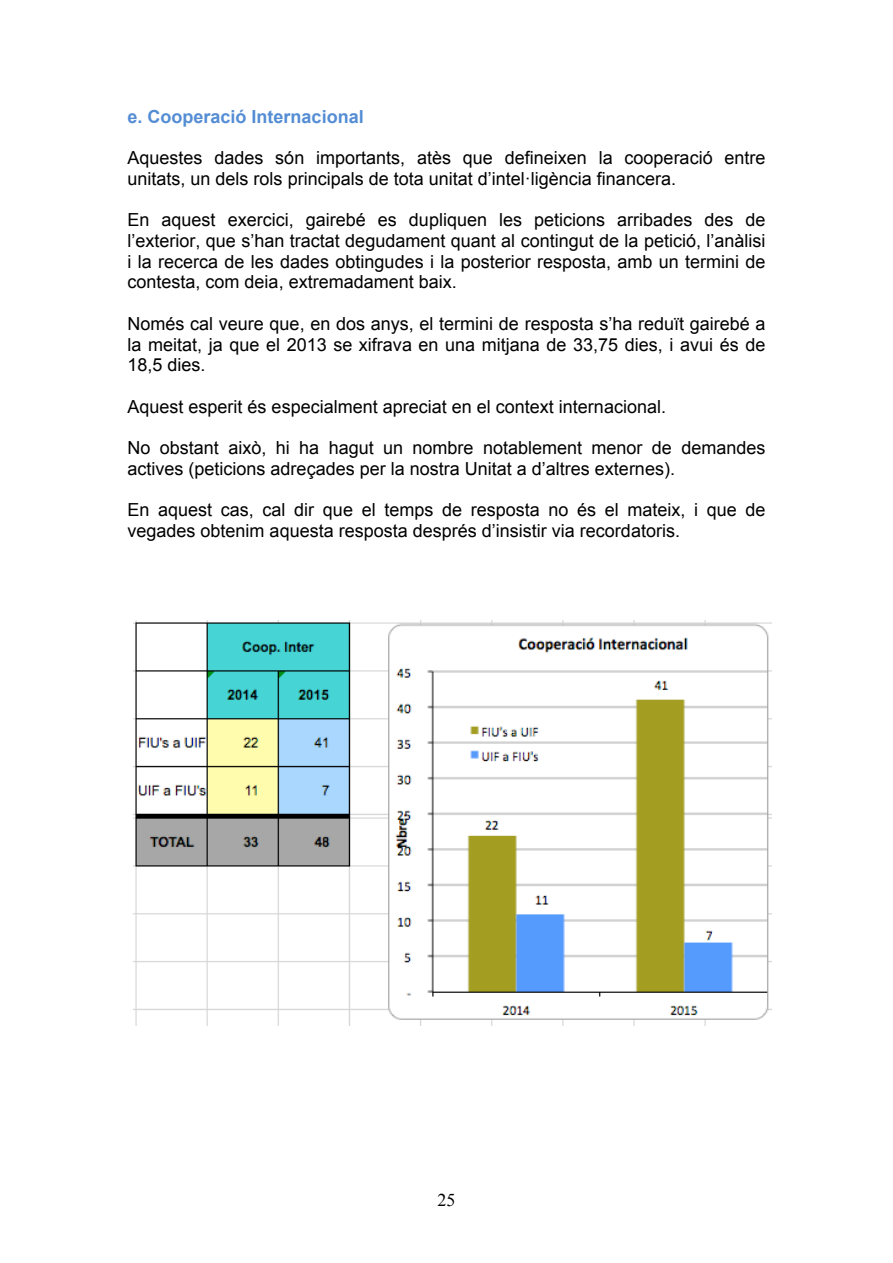
<style>
.page{position:relative;width:893px;height:1263px;background:#fff}
.page>*{position:absolute;margin:0;border:0;box-sizing:border-box;transform-origin:0 0}
.t1{font:18px/20.7px "Arial";color:#000}
.t2{font:700 18px "Arial";color:#548dd4}
.t3{font:18px "Times New Roman";color:#000}
</style>
<div class="page">
<img style="left:134px;top:621px;width:637px;height:405px">
<p class="t2" style="left:127px;top:106px;width:238px">e. Cooperació Internacional</p>
<p class="t1" style="left:127px;top:147px;width:639px">Aquestes dades són importants, atès que defineixen la cooperació entre unitats, un dels rols principals de tota unitat d’intel·ligència financera.</p>
<p class="t1" style="left:127px;top:210px;width:639px;text-align:justify">En aquest exercici, gairebé es dupliquen les peticions arribades des de l’exterior, que s’han tractat degudament quant al contingut de la petició, l’anàlisi i la recerca de les dades obtingudes i la posterior resposta, amb un termini de contesta, com deia, extremadament baix.</p>
<p class="t1" style="left:127px;top:313px;width:639px;text-align:justify">Només cal veure que, en dos anys, el termini de resposta s’ha reduït gairebé a la meitat, ja que el 2013 se xifrava en una mitjana de 33,75 dies, i avui és de 18,5 dies.</p>
<p class="t1" style="left:127px;top:396px;width:540px">Aquest esperit és especialment apreciat en el context internacional.</p>
<p class="t1" style="left:127px;top:437px;width:639px">No obstant això, hi ha hagut un nombre notablement menor de demandes actives (peticions adreçades per la nostra Unitat a d’altres externes).</p>
<p class="t1" style="left:127px;top:500px;width:639px">En aquest cas, cal dir que el temps de resposta no és el mateix, i que de vegades obtenim aquesta resposta després d’insistir via recordatoris.</p>
<p class="t3" style="left:437px;top:1190px;width:19px">25</p>
</div>
